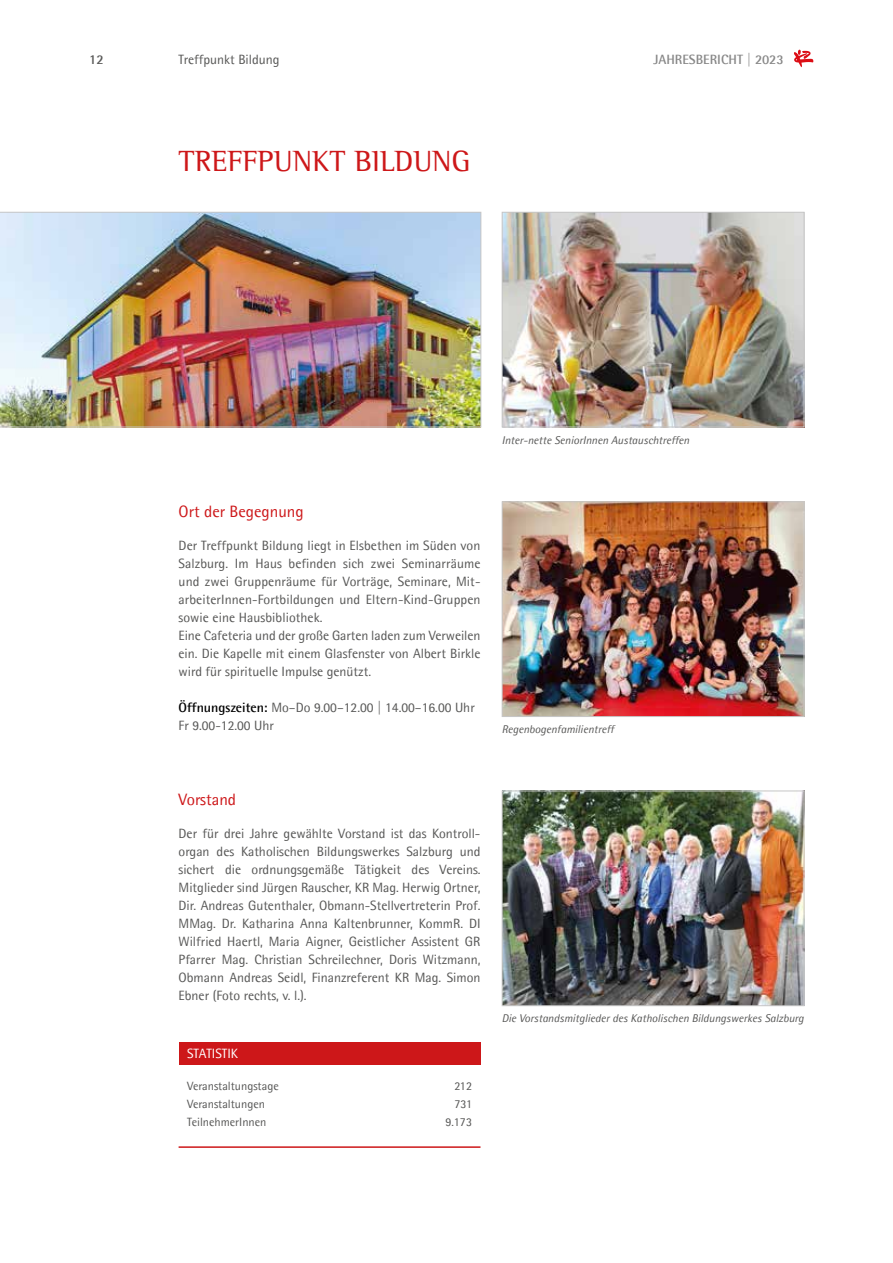
<style>
.page{position:relative;width:893px;height:1263px;background:#fff}
.page>*{position:absolute;margin:0;border:0;box-sizing:border-box;transform-origin:0 0}
.t1{font:30px "Agfa Rotis Semi Serif";color:#cd1719}
.t2{font:16.5px "Agfa Rotis Semisans";color:#cd1719}
.t3{font:13.5px/18px "Agfa Rotis Semisans";color:#575756}
.t4{font:700 13.5px "Agfa Rotis Semisans";color:#878787}
.t5{font:13.5px "Agfa Rotis Semisans";color:#fff}
.t6{font:700 13.5px "Agfa Rotis Semisans";color:#575756}
.t7{font:12px/18px "Agfa Rotis Semisans";color:#575756}
.t8{font:italic 11.25px "Agfa Rotis Semisans";color:#575756}
.s1{font-weight:700;color:#000}
</style>
<div class="page">
<img style="left:504px;top:792px;width:298px;height:212px">
<div style="left:502px;top:790px;width:302px;height:216px;border:1px solid #c6c6c6"></div>
<img style="left:504px;top:503px;width:298px;height:212px">
<div style="left:502px;top:501px;width:302px;height:216px;border:1px solid #c6c6c6"></div>
<svg style="left:794px;top:50px;width:19px;height:17px"></svg>
<img style="left:0;top:212px;width:481px;height:215px">
<img style="left:504px;top:214px;width:298px;height:211px">
<div style="left:502px;top:212px;width:302px;height:215px;border:1px solid #c6c6c6"></div>
<div style="left:179px;top:1042px;width:301px;height:22px;background:#cd1719"></div>
<hr style="left:179px;top:1146px;width:301px;height:2px;background:#cd1719">
<p class="t6" style="left:89px;top:51px;width:16px">12</p>
<p class="t4" style="left:653px;top:51px;width:132px">JAHRESBERICHT | 2023</p>
<p class="t3" style="left:179px;top:50px;width:103px">Treffpunkt Bildung</p>
<h1 class="t1" style="left:179px;top:144px;width:294px">TREFFPUNKT BILDUNG</h1>
<p class="t8" style="left:502px;top:433px;width:189px">Inter-nette SeniorInnen Austauschtreffen</p>
<p class="t2" style="left:179px;top:502px;width:127px">Ort der Begegnung</p>
<p class="t3" style="left:179px;top:536px;width:303px">Der Treffpunkt Bildung liegt in Elsbethen im Süden von Salzburg. Im Haus befinden sich zwei Seminarräume und zwei Gruppenräume für Vorträge, Seminare, Mit&shy;arbeiterInnen-Fortbildungen und Eltern-Kind-Gruppen sowie eine Hausbibliothek.<br>Eine Cafeteria und der große Garten laden zum Verweilen ein. Die Kapelle mit einem Glasfenster von Albert Birkle wird für spirituelle Impulse genützt.</p>
<p class="t3" style="left:179px;top:698px;width:298px"><span class="s1">Öffnungszeiten:</span> Mo–Do 9.00–12.00 | 14.00–16.00 Uhr<br>Fr 9.00-12.00 Uhr</p>
<p class="t8" style="left:502px;top:722px;width:114px">Regenbogenfamilientreff</p>
<p class="t2" style="left:179px;top:790px;width:59px">Vorstand</p>
<p class="t3" style="left:179px;top:824px;width:303px;text-align:justify">Der für drei Jahre gewählte Vorstand ist das Kontroll&shy;organ des Katholischen Bildungswerkes Salzburg und sichert die ordnungsgemäße Tätigkeit des Vereins.<br>Mitglieder sind Jürgen Rauscher, KR Mag. Herwig Ortner, Dir. Andreas Gutenthaler, Obmann-Stellvertreterin Prof.<br>MMag. Dr. Katharina Anna Kaltenbrunner, KommR. DI Wilfried Haertl, Maria Aigner, Geistlicher Assistent GR Pfarrer Mag. Christian Schreilechner, Doris Witzmann, Obmann Andreas Seidl, Finanzreferent KR Mag. Simon Ebner (Foto rechts, v. l.).</p>
<p class="t5" style="left:187px;top:1045px;width:53px">STATISTIK</p>
<p class="t7" style="left:187px;top:1077px;width:93px">Veranstaltungstage<br>Veranstaltungen<br>TeilnehmerInnen</p>
<p class="t7" style="left:445px;top:1077px;width:28px;text-align:right">212<br>731<br>9.173</p>
<p class="t8" style="left:502px;top:1012px;width:303px">Die Vorstandsmitglieder des Katholischen Bildungswerkes Salzburg</p>
</div>
